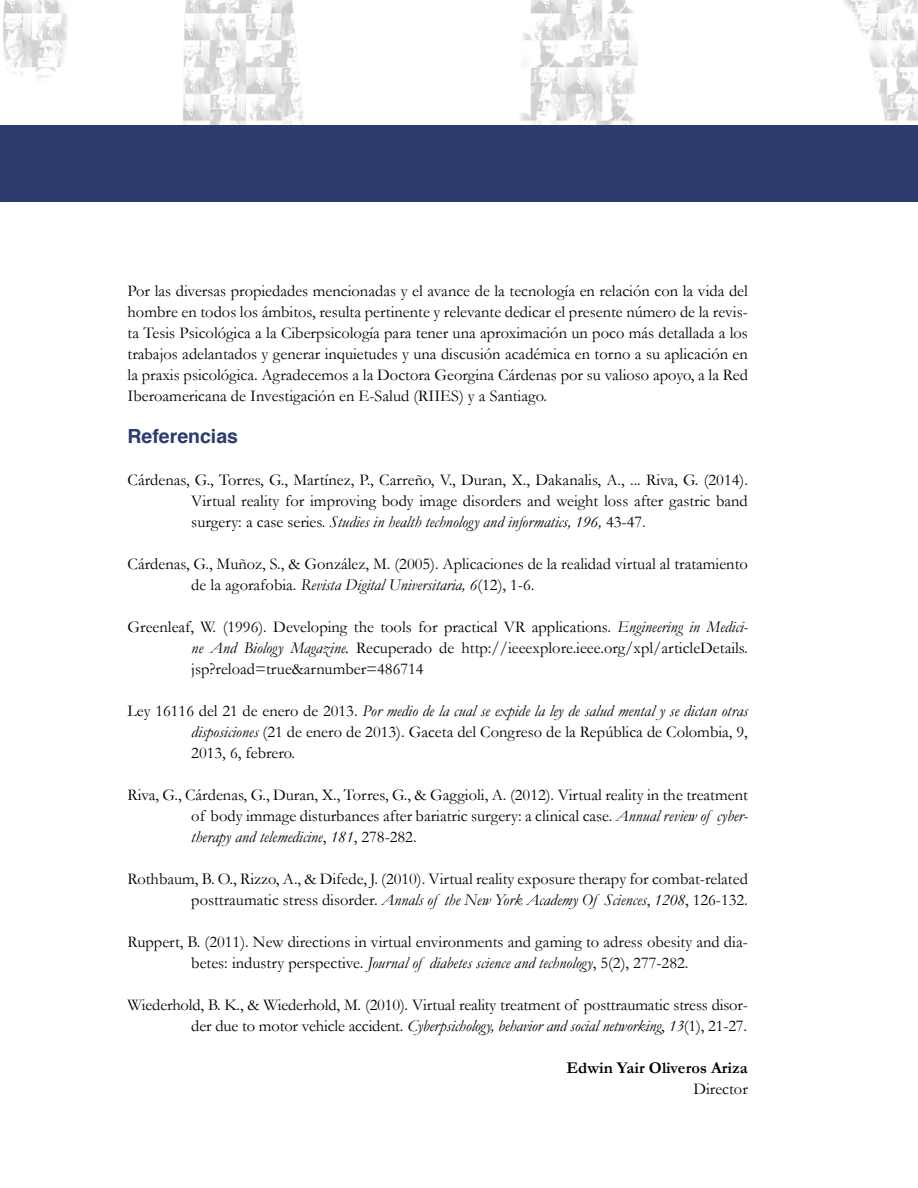
<style>
.page{position:relative;width:918px;height:1188px;background:#fff}
.page>*{position:absolute;margin:0;border:0;box-sizing:border-box;transform-origin:0 0}
.t1{font:700 19.5px "Helvetica";color:#2c3a6e}
.t2{font:16.5px/21px "Garamond";color:#000;text-align:justify}
.t3{font:700 16.5px "Garamond";color:#000}
.s1{font-style:italic}
</style>
<div class="page">
<img style="left:3px;top:0;width:915px;height:125px">
<div style="left:0;top:125px;width:918px;height:77px;background:#2c3a6e"></div>
<p class="t2" style="left:128px;top:280px;width:622px">Por las diversas propiedades mencionadas y el avance de la tecnología en relación con la vida del hombre en todos los ámbitos, resulta pertinente y relevante dedicar el presente número de la revis&shy;ta Tesis Psicológica a la Ciberpsicología para tener una aproximación un poco más detallada a los trabajos adelantados y generar inquietudes y una discusión académica en torno a su aplicación en la praxis psicológica. Agradecemos a la Doctora Georgina Cárdenas por su valioso apoyo, a la Red Iberoamericana de Investigación en E-Salud (RIIES) y a Santiago.</p>
<p class="t1" style="left:128px;top:420px;width:112px">Referencias</p>
<p class="t2" style="left:191px;top:469px;width:558px;text-indent:-64px">Cárdenas, G., Torres, G., Martínez, P., Carreño, V., Duran, X., Dakanalis, A., ... Riva, G. (2014).<br>Virtual reality for improving body image disorders and weight loss after gastric band surgery: a case series. <span class="s1">Studies in health technology and informatics, 196,</span> 43-47.</p>
<p class="t2" style="left:191px;top:553px;width:558px;text-indent:-64px">Cárdenas, G., Muñoz, S., &amp; González, M. (2005). Aplicaciones de la realidad virtual al tratamiento de la agorafobia. <span class="s1">Revista Digital Universitaria, 6</span>(12), 1-6.</p>
<p class="t2" style="left:191px;top:616px;width:558px;text-indent:-64px">Greenleaf, W. (1996). Developing the tools for practical VR applications. <span class="s1">Engineering in Medici&shy;ne And Biology Magazine.</span> Recuperado de http://ieeexplore.ieee.org/xpl/articleDetails. jsp?reload=true&amp;arnumber=486714</p>
<p class="t2" style="left:191px;top:700px;width:558px;text-indent:-64px">Ley 16116 del 21 de enero de 2013. <span class="s1">Por medio de la cual se expide la ley de salud mental y se dictan otras disposiciones</span> (21 de enero de 2013). Gaceta del Congreso de la República de Colombia, 9, 2013, 6, febrero.</p>
<p class="t2" style="left:191px;top:784px;width:558px;text-indent:-64px">Riva, G., Cárdenas, G., Duran, X., Torres, G., &amp; Gaggioli, A. (2012). Virtual reality in the treatment of body immage disturbances after bariatric surgery: a clinical case. <span class="s1">Annual review of cyber&shy;therapy and telemedicine</span>, <span class="s1">181</span>, 278-282.</p>
<p class="t2" style="left:128px;top:868px;width:622px;text-align:right">Rothbaum, B. O., Rizzo, A., &amp; Difede, J. (2010). Virtual reality exposure therapy for combat-related posttraumatic stress disorder. <span class="s1">Annals of the New York Academy Of Sciences</span>, <span class="s1">1208</span>, 126-132.</p>
<p class="t2" style="left:128px;top:931px;width:622px;text-align:center">Ruppert, B. (2011). New directions in virtual environments and gaming to adress obesity and dia&shy;betes: industry perspective. <span class="s1">Journal of diabetes science and technology</span>, 5(2), 277-282.</p>
<p class="t2" style="left:128px;top:994px;width:622px;text-align:right">Wiederhold, B. K., &amp; Wiederhold, M. (2010). Virtual reality treatment of posttraumatic stress disor&shy;der due to motor vehicle accident. <span class="s1">Cyberpsichology, behavior and social networking</span>, <span class="s1">13</span>(1), 21-27.</p>
<p class="t3" style="left:566px;top:1058px;width:183px">Edwin Yair Oliveros Ariza</p>
<p class="t2" style="left:693px;top:1078px;width:56px">Director</p>
</div>
